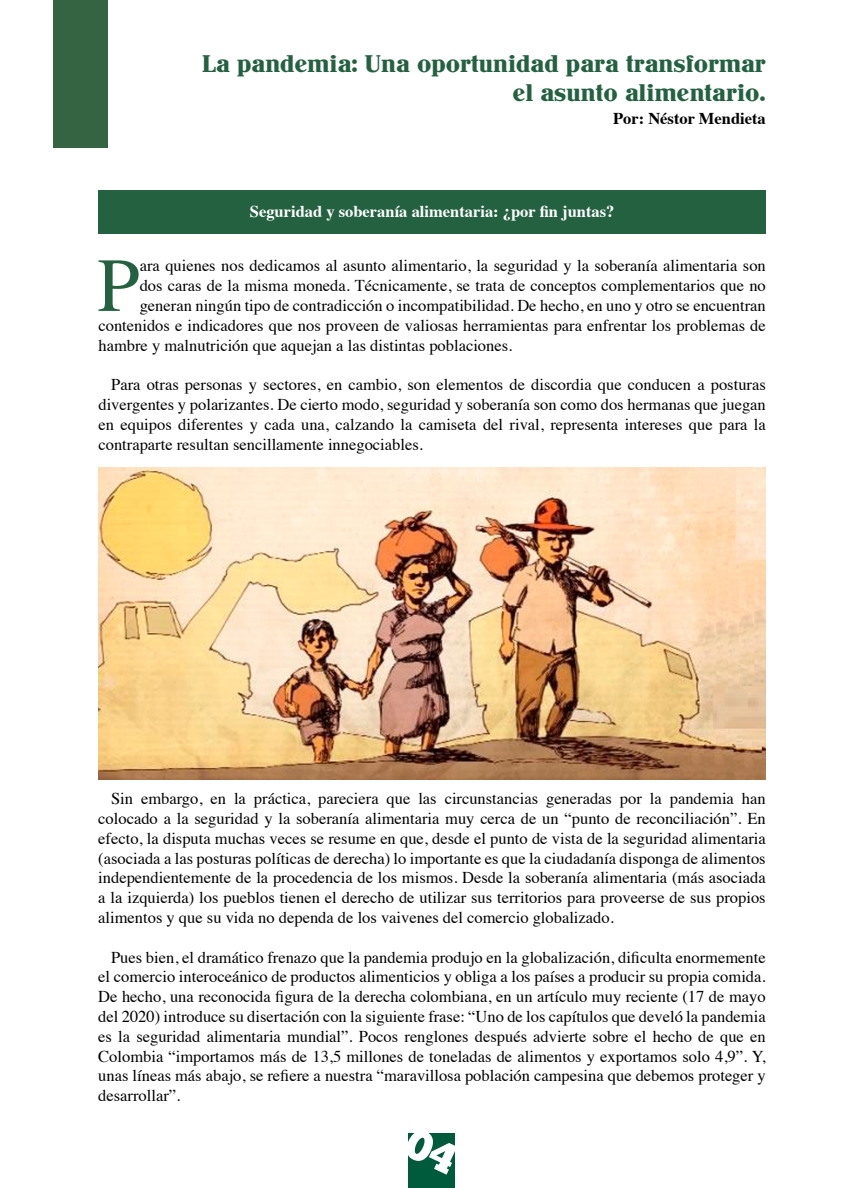
<style>
.page{position:relative;width:864px;height:1188px;background:#fff}
.page>*{position:absolute;margin:0;border:0;box-sizing:border-box;transform-origin:0 0}
.t1{font:76.35px "Times";color:#246141}
.t2{font:500 24px/28.8px "John Hancock CP";color:#246141;text-align:right}
.t3{font:16.5px/19.8px "Times";color:#010001;text-align:justify}
.t4{font:700 16.5px "Times";color:#fff}
.t5{font:700 16.5px "Times";color:#000}
</style>
<div class="page">
<div style="left:408px;top:1134px;width:47px;height:54px;background:#005b3c"></div>
<div style="left:54px;top:0;width:54px;height:148px;background:#356442"></div>
<div style="left:98px;top:191px;width:668px;height:43px;background:#246141"></div>
<img style="left:98px;top:468px;width:668px;height:312px">
<svg style="left:408px;top:1133px;width:47px;height:1px"></svg>
<h2 class="t2" style="left:202px;top:49px;width:565px">La pandemia: Una oportunidad para transformar el asunto alimentario.</h2>
<p class="t5" style="left:613px;top:103px;width:154px">Por: Néstor Mendieta</p>
<p class="t4" style="left:250px;top:196px;width:366px">Seguridad y soberanía alimentaria: ¿por fin juntas?</p>
<h1 class="t1" style="left:97px;top:214px;width:44px">P</h1>
<p class="t3" style="left:140px;top:254px;width:628px">ara quienes nos dedicamos al asunto alimentario, la seguridad y la soberanía alimentaria son</p>
<p class="t3" style="left:140px;top:274px;width:628px">dos caras de la misma moneda. Técnicamente, se trata de conceptos complementarios que no</p>
<p class="t3" style="left:140px;top:294px;width:628px">generan ningún tipo de contradicción o incompatibilidad. De hecho, en uno y otro se encuentran</p>
<p class="t3" style="left:98px;top:314px;width:669px">contenidos e indicadores que nos proveen de valiosas herramientas para enfrentar los problemas de</p>
<p class="t3" style="left:98px;top:334px;width:415px">hambre y malnutrición que aquejan a las distintas poblaciones.</p>
<p class="t3" style="left:98px;top:373px;width:669px;text-indent:13px">Para otras personas y sectores, en cambio, son elementos de discordia que conducen a posturas divergentes y polarizantes. De cierto modo, seguridad y soberanía son como dos hermanas que juegan en equipos diferentes y cada una, calzando la camiseta del rival, representa intereses que para la contraparte resultan sencillamente innegociables.</p>
<p class="t3" style="left:98px;top:787px;width:669px;text-indent:13px">Sin embargo, en la práctica, pareciera que las circunstancias generadas por la pandemia han colocado a la seguridad y la soberanía alimentaria muy cerca de un “punto de reconciliación”. En efecto, la disputa muchas veces se resume en que, desde el punto de vista de la seguridad alimentaria (asociada a las posturas políticas de derecha) lo importante es que la ciudadanía disponga de alimentos independientemente de la procedencia de los mismos. Desde la soberanía alimentaria (más asociada a la izquierda) los pueblos tienen el derecho de utilizar sus territorios para proveerse de sus propios alimentos y que su vida no dependa de los vaivenes del comercio globalizado.</p>
<p class="t3" style="left:98px;top:946px;width:669px;text-indent:13px">Pues bien, el dramático frenazo que la pandemia produjo en la globalización, dificulta enormemente el comercio interoceánico de productos alimenticios y obliga a los países a producir su propia comida.<br>De hecho, una reconocida figura de la derecha colombiana, en un artículo muy reciente (17 de mayo del 2020) introduce su disertación con la siguiente frase: “Uno de los capítulos que develó la pandemia es la seguridad alimentaria mundial”. Pocos renglones después advierte sobre el hecho de que en Colombia “importamos más de 13,5 millones de toneladas de alimentos y exportamos solo 4,9”. Y, unas líneas más abajo, se refiere a nuestra “maravillosa población campesina que debemos proteger y desarrollar”.</p>
</div>
